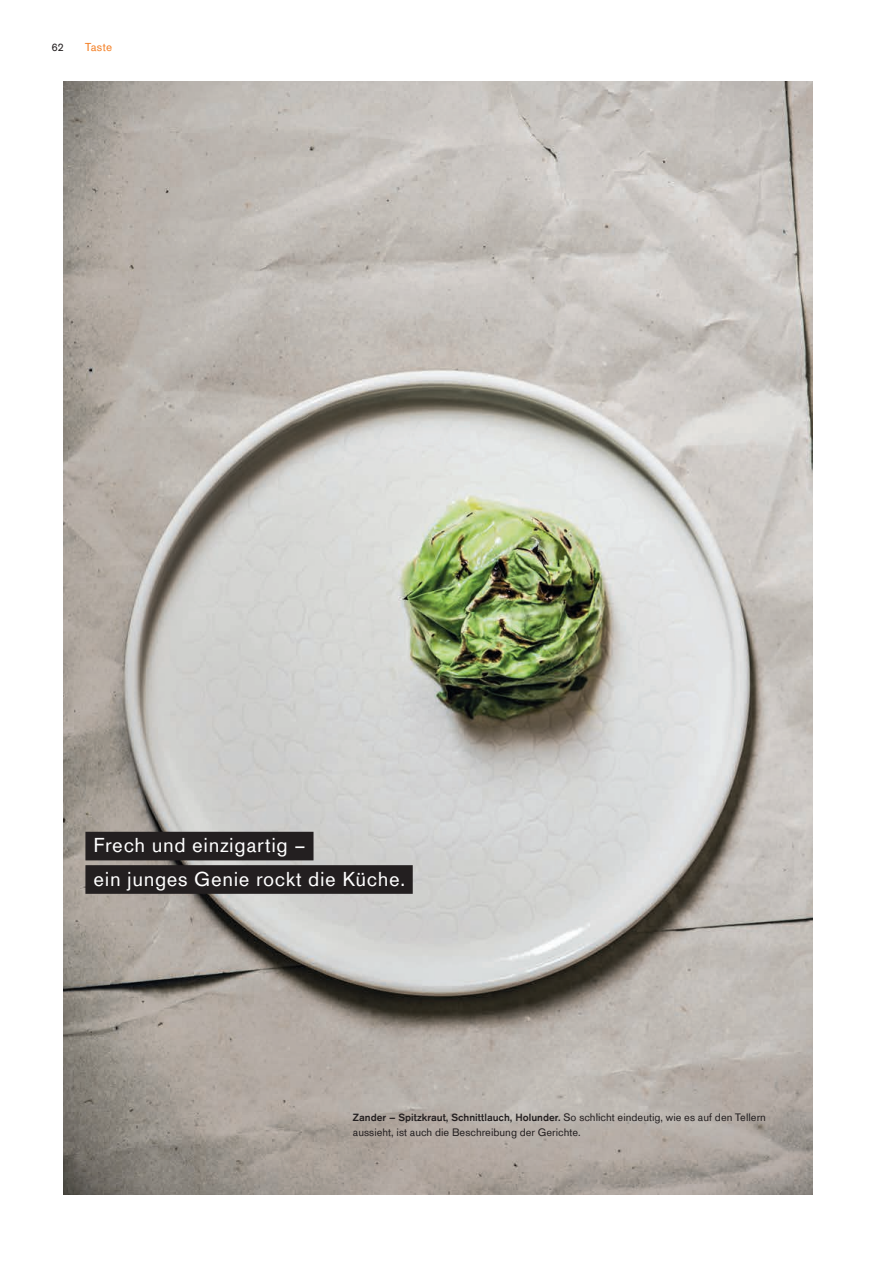
<style>
.page{position:relative;width:893px;height:1263px;background:#fff}
.page>*{position:absolute;margin:0;border:0;box-sizing:border-box;transform-origin:0 0}
.t1{font:21px/33.5px "Gaggenau";letter-spacing:.03em;color:#fff}
.t2{font:12px "Gaggenau";letter-spacing:.025em;color:#f48026}
.t3{font:11.25px "Gaggenau";color:#231f20}
.t4{font:700 10.8px "Gaggenau";color:#231f20}
.s1{font-weight:400;font-size:11.25px}
</style>
<div class="page">
<img style="left:64px;top:81px;width:749px;height:1114px">
<div style="left:85px;top:832px;width:228px;height:28px;background:#231f20"></div>
<div style="left:85px;top:865px;width:328px;height:29px;background:#231f20"></div>
<p class="t3" style="left:52px;top:40px;width:14px">62</p>
<p class="t2" style="left:85px;top:39px;width:29px">Taste</p>
<h1 class="t1" style="left:94px;top:828px;width:313px">Frech und einzigartig –<br>ein junges Genie rockt die Küche.</h1>
<p class="t4" style="left:353px;top:1110px;width:415px">Zander – Spitzkraut, Schnittlauch, Holunder. <span class="s1">So schlicht eindeutig, wie es auf den Tellern</span></p>
<p class="t3" style="left:353px;top:1125px;width:229px">aussieht, ist auch die Beschreibung der Gerichte.</p>
</div>
